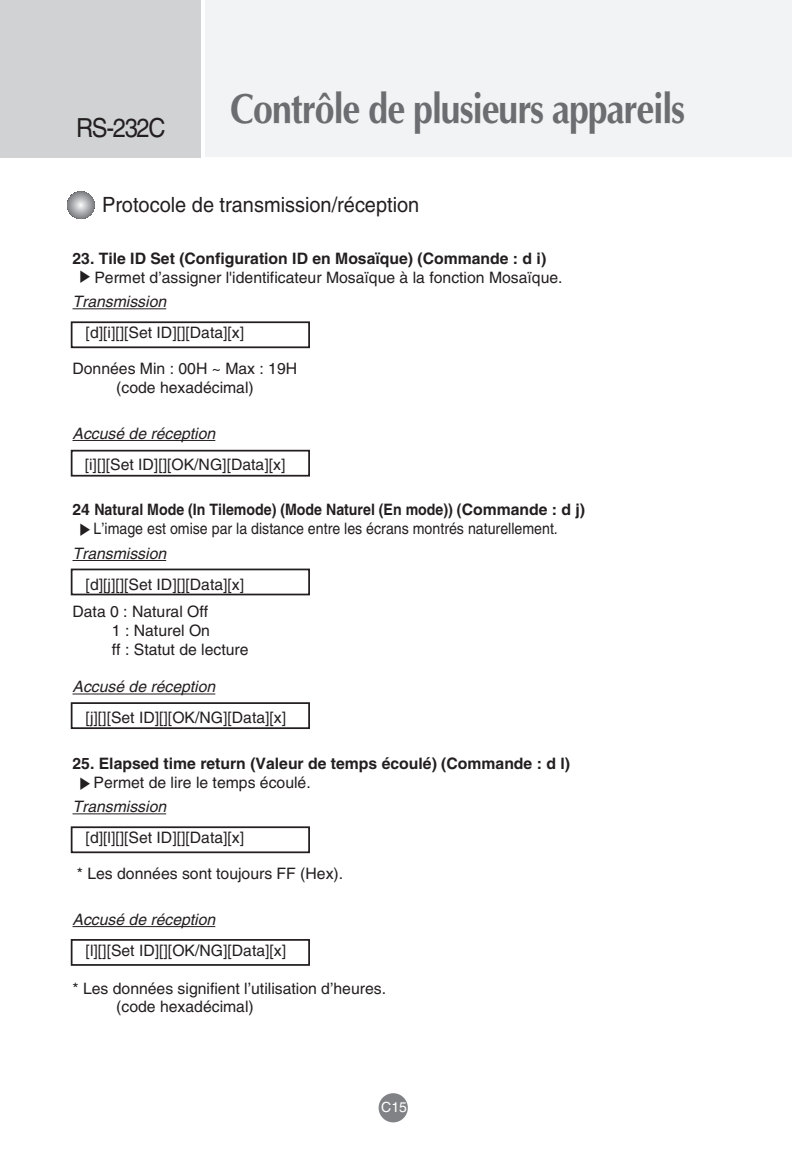
<style>
.page{position:relative;width:792px;height:1167px;background:#fff}
.page>*{position:absolute;margin:0;border:0;box-sizing:border-box;transform-origin:0 0}
.t1{font:700 42px "Optima";letter-spacing:-.03em;color:#6c6d70;scale:.85 1}
.t2{font:26.25px "Helvetica";letter-spacing:-.055em;color:#231f20;scale:.9 1}
.t3{font:21px "Helvetica";color:#231f20;scale:.95 1}
.t4{font:15.75px/18.9px "Helvetica";color:#231f20}
.t5{font:700 15.75px "Helvetica";color:#231f20}
.t6{font:italic 15.75px "Helvetica";color:#231f20}
.t7{font:15.75px "Helvetica";color:#231f20;scale:.9 1}
.t8{font:14px "Helvetica";color:#fff}
</style>
<div class="page">
<div style="left:205px;top:0;width:586px;height:157px;background:#f2f3f4"></div>
<div style="left:0;top:0;width:201px;height:158px;background:#d1d2d4"></div>
<div style="left:378px;top:1093px;width:29px;height:29px;background:#808285;border-radius:50%"></div>
<hr style="left:72px;top:308px;width:94px;height:1px;background:#231f20">
<svg style="left:70px;top:321px;width:240px;height:156px"></svg>
<svg style="left:67px;top:191px;width:27px;height:28px"></svg>
<hr style="left:72px;top:813px;width:94px;height:1px;background:#231f20">
<svg style="left:70px;top:826px;width:240px;height:140px"></svg>
<hr style="left:72px;top:560px;width:94px;height:1px;background:#231f20">
<svg style="left:70px;top:568px;width:240px;height:161px"></svg>
<h2 class="t2" style="left:76px;top:118px;width:101px">RS-232C</h2>
<h1 class="t1" style="left:230px;top:92px;width:536px">Contrôle de plusieurs appareils</h1>
<h3 class="t3" style="left:102px;top:197px;width:335px">Protocole de transmission/réception</h3>
<p class="t5" style="left:72px;top:252px;width:475px">23. Tile ID Set (Configuration ID en Mosaïque) (Commande : d i)</p>
<p class="t4" style="left:94px;top:269px;width:469px">Permet d’assigner l'identificateur Mosaïque à la fonction Mosaïque.</p>
<p class="t6" style="left:72px;top:296px;width:95px">Transmission</p>
<p class="t4" style="left:86px;top:324px;width:160px">[d][i][][Set ID][][Data][x]</p>
<p class="t4" style="left:72px;top:360px;width:226px;text-align:center">Données Min : 00H ~ Max : 19H (code hexadécimal)</p>
<p class="t6" style="left:72px;top:427px;width:144px">Accusé de réception</p>
<p class="t4" style="left:85px;top:456px;width:202px">[i][][Set ID][][OK/NG][Data][x]</p>
<p class="t5" style="left:72px;top:504px;width:514px">24 Natural Mode (In Tilemode) (Mode Naturel (En mode)) (Commande : d j)</p>
<p class="t7" style="left:93px;top:523px;width:517px">L’image est omise par la distance entre les écrans montrés naturellement.</p>
<p class="t6" style="left:72px;top:547px;width:95px">Transmission</p>
<p class="t4" style="left:72px;top:572px;width:173px;line-height:27.1px;text-indent:13px">[d][j][][Set ID][][Data][x]<br>Data 0 : Natural Off</p>
<p class="t4" style="left:112px;top:622px;width:138px">1 : Naturel On<br>ff : Statut de lecture</p>
<p class="t6" style="left:72px;top:681px;width:144px">Accusé de réception</p>
<p class="t4" style="left:86px;top:709px;width:202px">[j][][Set ID][][OK/NG][Data][x]</p>
<p class="t5" style="left:72px;top:757px;width:499px">25. Elapsed time return (Valeur de temps écoulé) (Commande : d l)</p>
<p class="t4" style="left:93px;top:774px;width:219px">Permet de lire le temps écoulé.</p>
<p class="t6" style="left:72px;top:801px;width:95px">Transmission</p>
<p class="t4" style="left:86px;top:829px;width:160px">[d][l][][Set ID][][Data][x]</p>
<p class="t4" style="left:77px;top:865px;width:268px">* Les données sont toujours FF (Hex).</p>
<p class="t6" style="left:72px;top:913px;width:144px">Accusé de réception</p>
<p class="t4" style="left:86px;top:942px;width:202px">[l][][Set ID][][OK/NG][Data][x]</p>
<p class="t4" style="left:116px;top:980px;width:271px;text-indent:-44px">* Les données signifient l’utilisation d’heures. (code hexadécimal)</p>
<p class="t8" style="left:381px;top:1101px;width:27px">C15</p>
</div>
